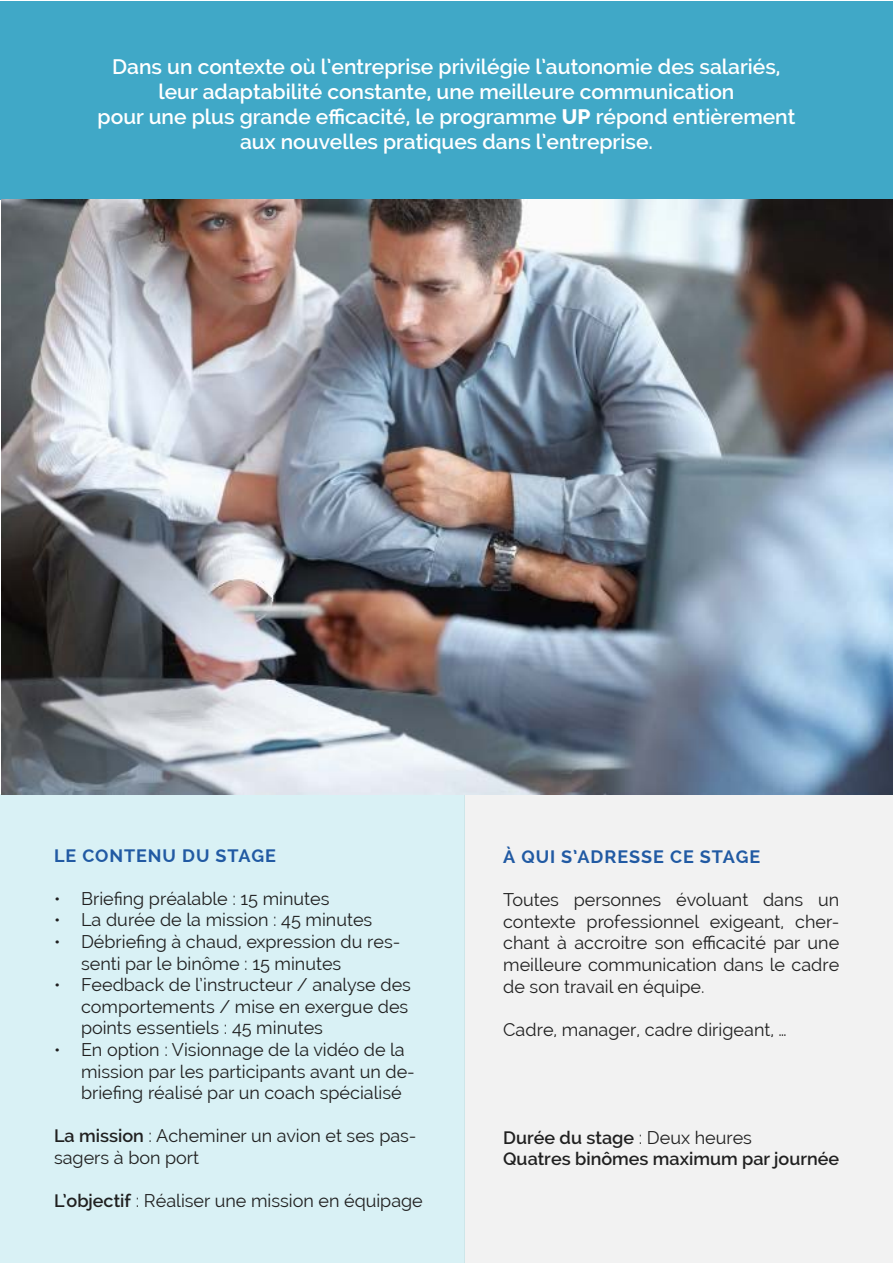
<style>
.page{position:relative;width:893px;height:1263px;background:#fff}
.page>*{position:absolute;margin:0;border:0;box-sizing:border-box;transform-origin:0 0}
.t1{font:600 21px/25.2px "Raleway";color:#fff;text-align:center}
.t2{font:18px/21.6px "Raleway";color:#202020}
.t3{font:600 18px/21.6px "Raleway";color:#202020}
.t4{font:700 18px "Raleway";letter-spacing:.05em;color:#215aa3}
.s1{font-weight:800}
.s2{font-weight:600}
.s3{font-weight:400}
</style>
<div class="page">
<div style="left:465px;top:794px;width:428px;height:469px;background:#f2f2f2"></div>
<div style="left:0;top:794px;width:465px;height:469px;background:#d9f1f5"></div>
<div style="left:0;top:1px;width:893px;height:199px;background:#40a8c7"></div>
<img style="left:1px;top:200px;width:892px;height:594px">
<p class="t1" style="left:98px;top:54px;width:699px">Dans un contexte où l’entreprise privilégie l’autonomie des salariés, leur adaptabilité constante, une meilleure communication<br>pour une plus grande efficacité, le programme <span class="s1">UP</span> répond entièrement aux nouvelles pratiques dans l’entreprise.</p>
<p class="t4" style="left:54px;top:845px;width:223px">LE CONTENU DU STAGE</p>
<p class="t2" style="left:54px;top:887px;width:277px">• Briefing préalable : 15 minutes</p>
<p class="t2" style="left:54px;top:909px;width:320px">• La durée de la mission : 45 minutes</p>
<p class="t2" style="left:81px;top:931px;width:321px;text-indent:-27px">• Débriefing à chaud, expression du res&shy;senti par le binôme : 15 minutes</p>
<p class="t2" style="left:81px;top:974px;width:331px;text-indent:-27px">• Feedback de l’instructeur / analyse des comportements / mise en exergue des points essentiels : 45 minutes</p>
<p class="t2" style="left:81px;top:1039px;width:335px;text-indent:-27px">• En option : Visionnage de la vidéo de la mission par les participants avant un de&shy;briefing réalisé par un coach spécialisé</p>
<p class="t2" style="left:54px;top:1125px;width:364px"><span class="s2">La mission</span> : Acheminer un avion et ses pas&shy;sagers à bon port</p>
<p class="t2" style="left:54px;top:1190px;width:370px"><span class="s2">L’objectif</span> : Réaliser une mission en équipage</p>
<p class="t4" style="left:503px;top:846px;width:259px">À QUI S’ADRESSE CE STAGE</p>
<p class="t2" style="left:503px;top:889px;width:338px;text-align:justify">Toutes personnes évoluant dans un contexte professionnel exigeant, cher&shy;chant à accroitre son efficacité par une meilleure communication dans le cadre de son travail en équipe.</p>
<p class="t2" style="left:503px;top:1019px;width:285px">Cadre, manager, cadre dirigeant, …</p>
<p class="t3" style="left:503px;top:1127px;width:338px">Durée du stage <span class="s3">: Deux heures<br></span>Quatres binômes maximum par journée</p>
</div>
